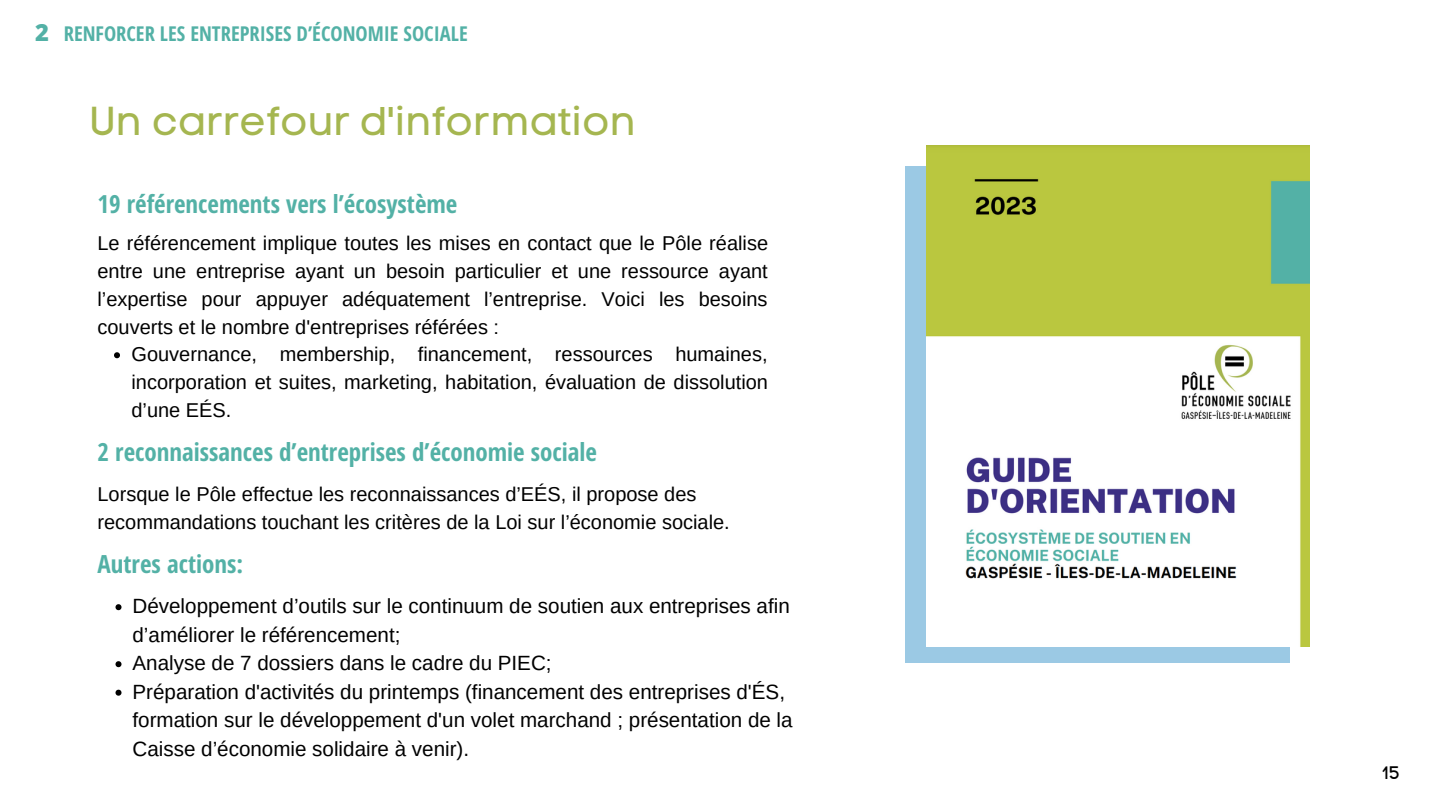
<style>
.page{position:relative;width:1440px;height:810px;background:#fff}
.page>*{position:absolute;margin:0;border:0;box-sizing:border-box;transform-origin:0 0}
.t1{font:40px "Code Pro Normal LC";color:#a5b650}
.t2{font:700 25px "Open Sans Hebrew Condensed";color:#53b1a6}
.t3{font:800 23.7px "Open Sans";color:#53b1a6}
.t4{font:20.6px/28.5px "Arimo";color:#000}
.t5{font:700 20.5px "Open Sans Hebrew Condensed";color:#53b1a6}
.t6{font:20px/27.8px "Arimo";color:#000;text-align:justify}
.t7{font:18px "Code Pro Normal LC";color:#000}
</style>
<div class="page">
<div style="left:905px;top:166px;width:385px;height:496px;background:#9bc9e4"></div>
<img style="left:926px;top:146px;width:384px;height:500px">
<svg style="left:116px;top:604px;width:6px;height:6px"></svg>
<svg style="left:116px;top:661px;width:6px;height:6px"></svg>
<svg style="left:116px;top:690px;width:6px;height:6px"></svg>
<svg style="left:114px;top:352px;width:6px;height:6px"></svg>
<p class="t3" style="left:35px;top:15px;width:15px">2</p>
<p class="t5" style="left:64px;top:20px;width:405px">RENFORCER LES ENTREPRISES D’ÉCONOMIE SOCIALE</p>
<p class="t1" style="left:89px;top:97px;width:548px">Un carrefour d'information</p>
<p class="t2" style="left:98px;top:186px;width:361px">19 référencements vers l’écosystème</p>
<p class="t6" style="left:98px;top:229px;width:672px">Le référencement implique toutes les mises en contact que le Pôle réalise entre une entreprise ayant un besoin particulier et une ressource ayant l’expertise pour appuyer adéquatement l’entreprise. Voici les besoins couverts et le nombre d'entreprises référées :</p>
<p class="t6" style="left:132px;top:340px;width:638px">Gouvernance, membership, financement, ressources humaines, incorporation et suites, marketing, habitation, évaluation de dissolution d’une EÉS.</p>
<p class="t2" style="left:98px;top:434px;width:501px">2 reconnaissances d’entreprises d’économie sociale</p>
<p class="t6" style="left:98px;top:480px;width:634px">Lorsque le Pôle effectue les reconnaissances d’EÉS, il propose des recommandations touchant les critères de la Loi sur l’économie sociale.</p>
<p class="t2" style="left:98px;top:546px;width:147px">Autres actions:</p>
<p class="t4" style="left:133px;top:592px;width:659px">Développement d’outils sur le continuum de soutien aux entreprises afin d’améliorer le référencement;</p>
<p class="t4" style="left:133px;top:649px;width:421px">Analyse de 7 dossiers dans le cadre du PIEC;</p>
<p class="t4" style="left:133px;top:677px;width:662px">Préparation d'activités du printemps (financement des entreprises d'ÉS, formation sur le développement d'un volet marchand ; présentation de la<br>Caisse d’économie solidaire à venir).</p>
<p class="t7" style="left:1382px;top:762px;width:19px">15</p>
</div>
